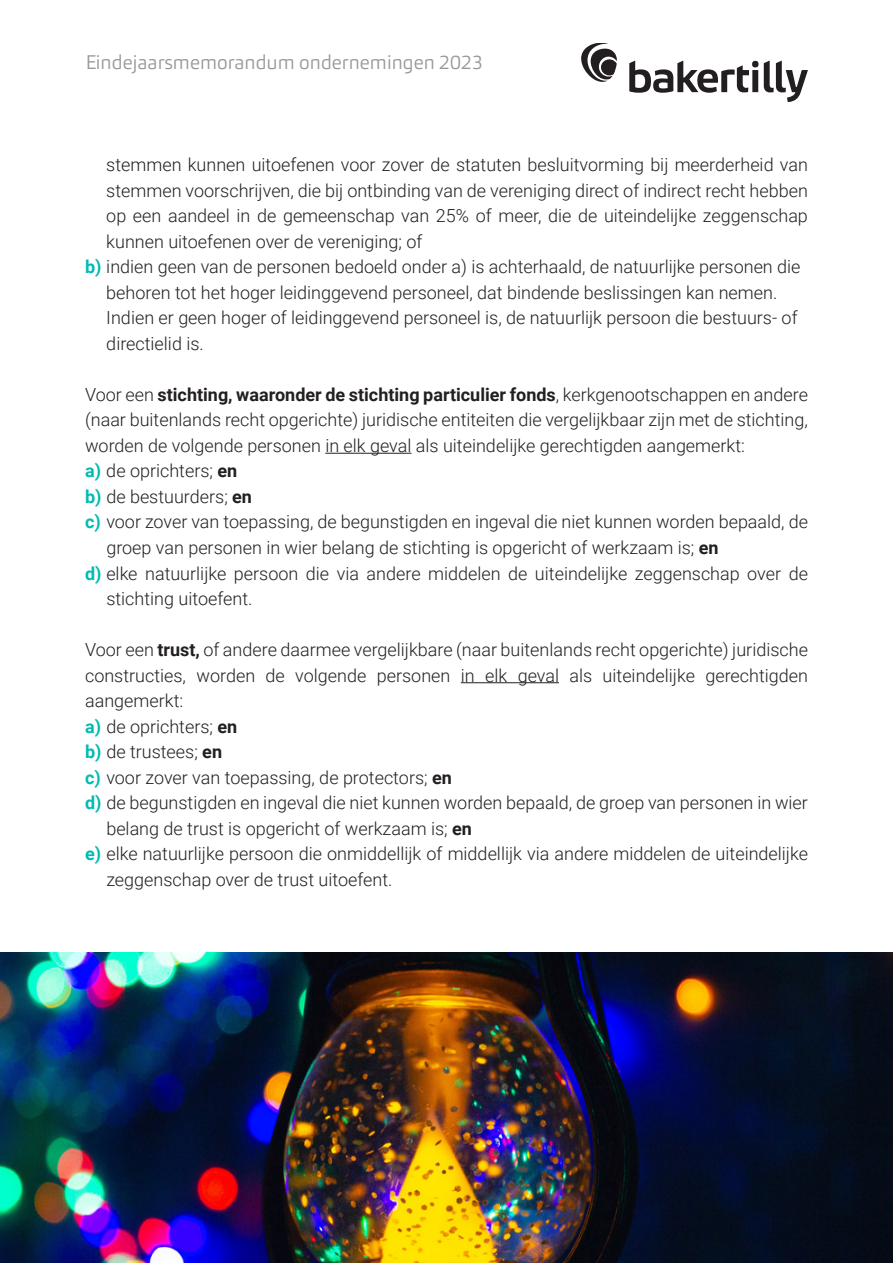
<style>
.page{position:relative;width:893px;height:1263px;background:#fff}
.page>*{position:absolute;margin:0;border:0;box-sizing:border-box;transform-origin:0 0}
.t1{font:300 19.5px "Carnac";color:#97989a}
.t2{font:300 18px "Roboto";color:#231f20}
.t3{font:700 18px "Roboto";color:#231f20}
.s1{font-weight:700;color:#00bbb4}
.s2{font-weight:300}
.s3{font-weight:700}
</style>
<div class="page">
<svg style="left:629px;top:61px;width:179px;height:41px"></svg>
<svg style="left:581px;top:43px;width:36px;height:39px"></svg>
<hr style="left:325px;top:453px;width:86px;height:1px;background:#231f20">
<hr style="left:461px;top:682px;width:98px;height:1px;background:#231f20">
<img style="left:0;top:952px;width:893px;height:311px">
<p class="t1" style="left:85px;top:49px;width:399px">Eindejaarsmemorandum ondernemingen 2023</p>
<p class="t2" style="left:106px;top:152px;width:703px">stemmen kunnen uitoefenen voor zover de statuten besluitvorming bij meerderheid van</p>
<p class="t2" style="left:106px;top:178px;width:703px">stemmen voorschrijven, die bij ontbinding van de vereniging direct of indirect recht hebben</p>
<p class="t2" style="left:106px;top:203px;width:703px">op een aandeel in de gemeenschap van 25% of meer, die de uiteindelijke zeggenschap</p>
<p class="t2" style="left:106px;top:229px;width:318px">kunnen uitoefenen over de vereniging; of</p>
<p class="t2" style="left:85px;top:254px;width:717px"><span class="s1">b)</span> indien geen van de personen bedoeld onder a) is achterhaald, de natuurlijke personen die</p>
<p class="t2" style="left:106px;top:280px;width:673px">behoren tot het hoger leidinggevend personeel, dat bindende beslissingen kan nemen.</p>
<p class="t2" style="left:106px;top:305px;width:693px">Indien er geen hoger of leidinggevend personeel is, de natuurlijk persoon die bestuurs- of</p>
<p class="t2" style="left:106px;top:331px;width:99px">directielid is.</p>
<p class="t3" style="left:85px;top:382px;width:724px"><span class="s2">Voor een</span> stichting, waaronder de stichting particulier fonds<span class="s2">, kerkgenootschappen en andere</span></p>
<p class="t2" style="left:85px;top:407px;width:724px">(naar buitenlands recht opgerichte) juridische entiteiten die vergelijkbaar zijn met de stichting,</p>
<p class="t2" style="left:85px;top:433px;width:661px">worden de volgende personen in elk geval als uiteindelijke gerechtigden aangemerkt:</p>
<p class="t2" style="left:85px;top:458px;width:154px"><span class="s1">a)</span> de oprichters; <span class="s3">en</span></p>
<p class="t2" style="left:85px;top:484px;width:168px"><span class="s1">b)</span> de bestuurders; <span class="s3">en</span></p>
<p class="t2" style="left:85px;top:509px;width:724px"><span class="s1">c)</span> voor zover van toepassing, de begunstigden en ingeval die niet kunnen worden bepaald, de</p>
<p class="t2" style="left:106px;top:535px;width:614px">groep van personen in wier belang de stichting is opgericht of werkzaam is; <span class="s3">en</span></p>
<p class="t2" style="left:85px;top:560px;width:724px"><span class="s1">d)</span> elke natuurlijke persoon die via andere middelen de uiteindelijke zeggenschap over de</p>
<p class="t2" style="left:106px;top:586px;width:148px">stichting uitoefent.</p>
<p class="t2" style="left:85px;top:637px;width:724px">Voor een <span class="s3">trust,</span> of andere daarmee vergelijkbare (naar buitenlands recht opgerichte) juridische</p>
<p class="t2" style="left:85px;top:662px;width:724px">constructies, worden de volgende personen in elk geval als uiteindelijke gerechtigden</p>
<p class="t2" style="left:85px;top:688px;width:100px">aangemerkt:</p>
<p class="t2" style="left:85px;top:713px;width:154px"><span class="s1">a)</span> de oprichters; <span class="s3">en</span></p>
<p class="t2" style="left:85px;top:739px;width:138px"><span class="s1">b)</span> de trustees; <span class="s3">en</span></p>
<p class="t2" style="left:85px;top:764px;width:368px"><span class="s1">c)</span> voor zover van toepassing, de protectors; <span class="s3">en</span></p>
<p class="t2" style="left:85px;top:790px;width:724px"><span class="s1">d)</span> de begunstigden en ingeval die niet kunnen worden bepaald, de groep van personen in wier</p>
<p class="t2" style="left:106px;top:815px;width:367px">belang de trust is opgericht of werkzaam is; <span class="s3">en</span></p>
<p class="t2" style="left:85px;top:841px;width:724px"><span class="s1">e)</span> elke natuurlijke persoon die onmiddellijk of middellijk via andere middelen de uiteindelijke</p>
<p class="t2" style="left:106px;top:866px;width:288px">zeggenschap over de trust uitoefent.</p>
</div>
